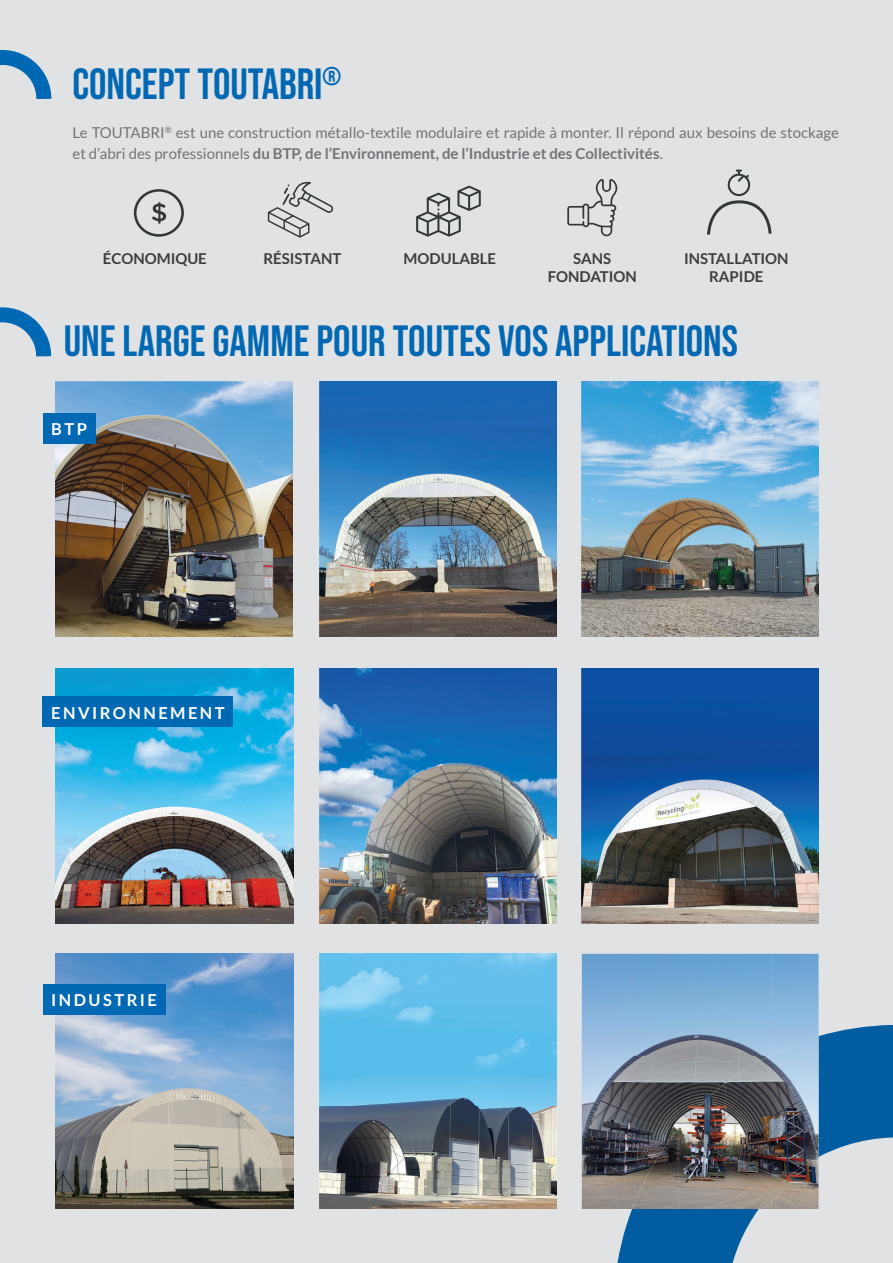
<style>
.page{position:relative;width:893px;height:1263px;background:#e1e2e4}
.page>*{position:absolute;margin:0;border:0;box-sizing:border-box;transform-origin:0 0}
.t1{font:43.5px "Bebas Neue";color:#0168b3}
.t2{font:700 16.5px "Lato";letter-spacing:.15em;color:#fff}
.t3{font:15px/21px "Lato";color:#727477}
.t4{font:700 15px/18px "Lato";color:#3e3e3f;text-align:center}
.s1{font-weight:700}
</style>
<div class="page">
<svg style="left:617px;top:1025px;width:276px;height:238px;fill:#015da0"></svg>
<img style="left:56px;top:381px;width:236px;height:255px">
<img style="left:320px;top:381px;width:236px;height:255px">
<img style="left:582px;top:381px;width:237px;height:255px">
<img style="left:56px;top:669px;width:238px;height:255px">
<img style="left:320px;top:669px;width:236px;height:255px">
<img style="left:582px;top:669px;width:237px;height:255px">
<img style="left:582px;top:954px;width:236px;height:102px">
<img style="left:582px;top:1056px;width:142px;height:102px">
<img style="left:724px;top:1056px;width:1px;height:27px">
<img style="left:582px;top:1158px;width:50px;height:51px">
<img style="left:725px;top:1036px;width:93px;height:173px">
<img style="left:678px;top:1083px;width:47px;height:126px">
<img style="left:632px;top:1128px;width:47px;height:81px">
<img style="left:56px;top:954px;width:237px;height:255px">
<img style="left:320px;top:954px;width:236px;height:255px">
<div style="left:43px;top:985px;width:123px;height:30px;background:#0168b3"></div>
<div style="left:43px;top:413px;width:53px;height:30px;background:#0168b3"></div>
<div style="left:43px;top:697px;width:190px;height:30px;background:#0168b3"></div>
<svg style="left:0;top:50px;width:52px;height:49px"></svg>
<svg style="left:268px;top:182px;width:65px;height:56px"></svg>
<svg style="left:416px;top:186px;width:65px;height:51px"></svg>
<svg style="left:567px;top:179px;width:50px;height:57px"></svg>
<svg style="left:707px;top:170px;width:65px;height:65px"></svg>
<svg style="left:134px;top:189px;width:50px;height:48px"></svg>
<svg style="left:0;top:307px;width:52px;height:50px"></svg>
<h1 class="t1" style="left:72px;top:59px;width:270px">CONCEPT TOUTABRI<sup>®</sup></h1>
<p class="t3" style="left:72px;top:122px;width:768px">Le TOUTABRI<sup>®</sup> est une construction métallo-textile modulaire et rapide à monter. Il répond aux besoins de stockage et d’abri des professionnels <span class="s1">du BTP, de l’Environnement, de l’Industrie et des Collectivités</span>.</p>
<p class="t4" style="left:103px;top:249px;width:106px">ÉCONOMIQUE</p>
<p class="t4" style="left:404px;top:249px;width:94px">MODULABLE</p>
<p class="t4" style="left:548px;top:249px;width:91px">SANS<br>FONDATION</p>
<p class="t4" style="left:684px;top:249px;width:106px">INSTALLATION<br>RAPIDE</p>
<p class="t4" style="left:263px;top:249px;width:79px">RÉSISTANT</p>
<h1 class="t1" style="left:64px;top:317px;width:676px">UNE LARGE GAMME POUR TOUTES VOS APPLICATIONS</h1>
<p class="t2" style="left:51px;top:419px;width:37px">BTP</p>
<p class="t2" style="left:51px;top:703px;width:175px">ENVIRONNEMENT</p>
<p class="t2" style="left:51px;top:991px;width:107px">INDUSTRIE</p>
</div>
